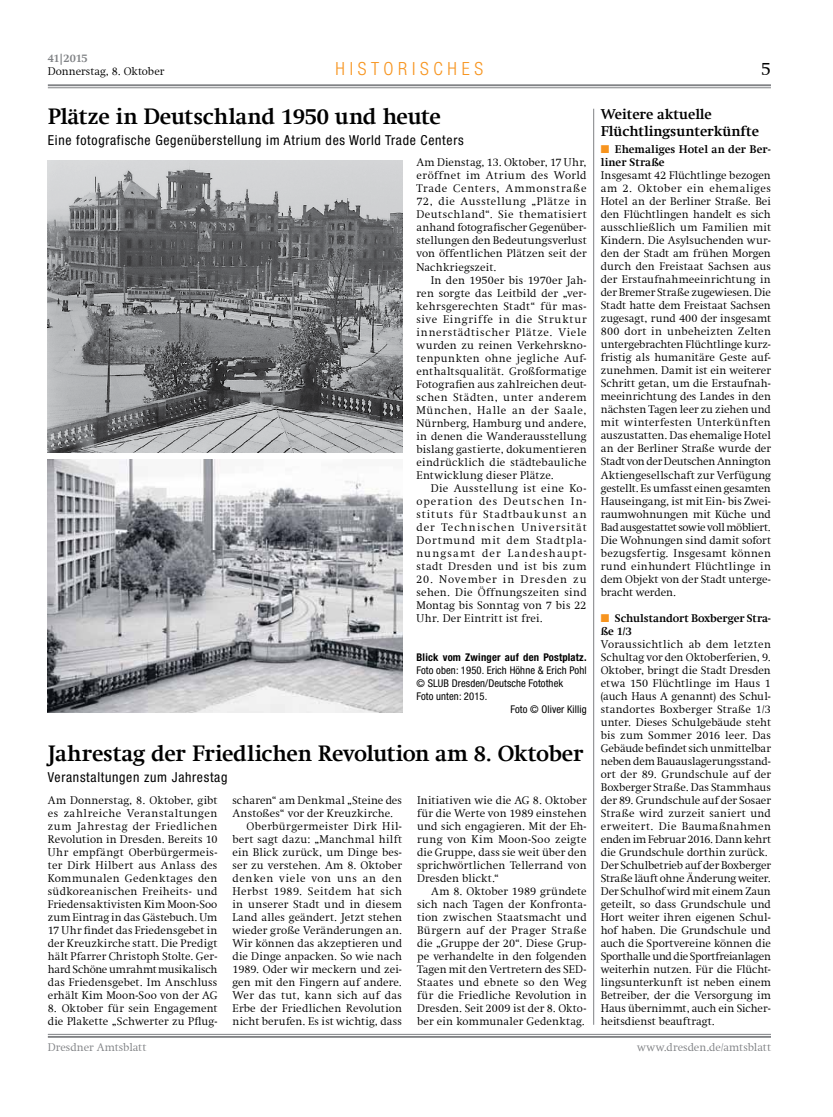
<style>
.page{position:relative;width:833px;height:1117px;background:#fff}
.page>*{position:absolute;margin:0;border:0;box-sizing:border-box;transform-origin:0 0}
.t1{font:700 22.5px "Swift Com";letter-spacing:-.01em;color:#000}
.t2{font:300 18.75px "Swift Com";color:#000}
.t3{font:300 condensed 18.12px "Helvetica Neue";letter-spacing:.26em;color:#f7941e}
.t4{font:700 14.38px/16.9px "Swift Com";letter-spacing:-.005em;color:#000}
.t5{font:condensed 13.75px "Helvetica Neue";letter-spacing:.05em;color:#000}
.t6{font:300 11.25px/13px "Swift Com";letter-spacing:.015em;color:#000;text-align:justify}
.t7{font:700 11.25px/13px "Swift Com";color:#000}
.t8{font:300 11.25px "Swift Com";letter-spacing:.005em;color:#808285}
.t9{font:300 11.25px "Swift Com";letter-spacing:.04em;color:#000}
.t10{font:300 11.25px "Swift Com";letter-spacing:.05em;color:#000}
.t11{font:300 11.25px "Swift Com";letter-spacing:.035em;color:#000}
.t12{font:300 11.25px "Swift Com";letter-spacing:.065em;color:#000}
.t13{font:700 11.25px "Swift Com";letter-spacing:-.015em;color:#808285}
.t14{font:condensed 10.62px "Helvetica Neue";letter-spacing:.01em;color:#000}
.t15{font:700 condensed 10.62px "Helvetica Neue";letter-spacing:.02em;color:#000}
.s1{color:#f7941e}
</style>
<div class="page">
<hr style="left:48px;top:87px;width:723px;height:1px;background:#808285">
<hr style="left:48px;top:84px;width:723px;height:2px;background:#808285">
<hr style="left:48px;top:1033px;width:723px;height:1px;background:#808285">
<hr style="left:48px;top:1035px;width:723px;height:2px;background:#808285">
<img style="left:48px;top:161px;width:354px;height:291px">
<img style="left:48px;top:459px;width:354px;height:253px">
<hr style="left:593px;top:109px;width:1px;height:915px;background:#808285">
<p class="t13" style="left:48px;top:52px;width:41px">41|2015</p>
<p class="t6" style="left:48px;top:65px;width:118px">Donnerstag, 8. Oktober</p>
<h3 class="t3" style="left:335px;top:58px;width:147px">HIS TORIS CH ES</h3>
<h1 class="t1" style="left:48px;top:103px;width:395px">Plätze in Deutschland 1950 und heute</h1>
<p class="t5" style="left:48px;top:132px;width:417px">Eine fotografische Gegenüberstellung im Atrium des World Trade Centers</p>
<p class="t6" style="left:416px;top:156px;width:172px">Am Dienstag, 13. Oktober, 17 Uhr, eröffnet im Atrium des World Trade Centers, Ammonstraße 72, die Ausstellung „Plätze in Deutschland“. Sie thematisiert anhand fotografischer Gegenüber&shy;stellungen den Bedeutungsverlust von öffentlichen Plätzen seit der Nachkriegszeit.</p>
<p class="t6" style="left:416px;top:273px;width:172px;text-indent:14px">In den 1950er bis 1970er Jah&shy;ren sorgte das Leitbild der „ver&shy;kehrsgerechten Stadt“ für mas&shy;sive Eingriffe in die Struktur innerstädtischer Plätze. Viele wurden zu reinen Verkehrskno&shy;tenpunkten ohne jegliche Auf&shy;enthaltsqualität. Großformatige Fotografien aus zahlreichen deut&shy;schen Städten, unter anderem München, Halle an der Saale, Nürnberg, Hamburg und andere, in denen die Wanderausstellung bislang gastierte, dokumentieren eindrücklich die städtebauliche Entwicklung dieser Plätze.</p>
<p class="t6" style="left:416px;top:481px;width:172px;text-indent:14px">Die Ausstellung ist eine Ko&shy;operation des Deutschen In&shy;stituts für Stadtbaukunst an der Technischen Universität Dortmund mit dem Stadtpla&shy;nungsamt der Landeshaupt&shy;stadt Dresden und ist bis zum</p>
<p class="t6" style="left:416px;top:572px;width:172px">20. November in Dresden zu sehen. Die Öffnungszeiten sind Montag bis Sonntag von 7 bis 22<br>Uhr. Der Eintritt ist frei.</p>
<p class="t15" style="left:416px;top:650px;width:172px">Blick vom Zwinger auf den Postplatz.</p>
<p class="t14" style="left:416px;top:663px;width:172px">Foto oben: 1950. Erich Höhne &amp; Erich Pohl</p>
<p class="t14" style="left:416px;top:676px;width:148px">© SLUB Dresden/Deutsche Fotothek</p>
<p class="t14" style="left:416px;top:689px;width:72px">Foto unten: 2015.</p>
<p class="t14" style="left:510px;top:702px;width:78px">Foto © Oliver Killig</p>
<h1 class="t1" style="left:48px;top:740px;width:537px">Jahrestag der Friedlichen Revolution am 8. Oktober</h1>
<p class="t5" style="left:48px;top:769px;width:181px">Veranstaltungen zum Jahrestag</p>
<p class="t6" style="left:48px;top:793px;width:171px">Am Donnerstag, 8. Oktober, gibt es zahlreiche Veranstaltungen zum Jahrestag der Friedlichen Revolution in Dresden. Bereits 10<br>Uhr empfängt Oberbürgermeis&shy;ter Dirk Hilbert aus Anlass des Kommunalen Gedenktages den südkoreanischen Freiheits- und Friedensaktivisten Kim Moon-Soo zum Eintrag in das Gästebuch. Um 17 Uhr findet das Friedensgebet in der Kreuzkirche statt. Die Predigt hält Pfarrer Christoph Stolte. Ger&shy;hard Schöne umrahmt musikalisch das Friedensgebet. Im Anschluss erhält Kim Moon-Soo von der AG</p>
<p class="t6" style="left:48px;top:1001px;width:171px">8. Oktober für sein Engagement die Plakette „Schwerter zu Pflug-</p>
<p class="t6" style="left:232px;top:793px;width:171px">scharen“ am Denkmal „Steine des</p>
<p class="t6" style="left:232px;top:806px;width:162px">Anstoßes“ vor der Kreuzkirche.</p>
<p class="t9" style="left:247px;top:819px;width:157px">Oberbürgermeister Dirk Hil-</p>
<p class="t6" style="left:232px;top:832px;width:171px">bert sagt dazu: „Manchmal hilft</p>
<p class="t6" style="left:232px;top:845px;width:171px">ein Blick zurück, um Dinge bes-</p>
<p class="t6" style="left:232px;top:858px;width:171px">ser zu verstehen. Am 8. Oktober</p>
<p class="t12" style="left:232px;top:871px;width:171px">denken viele von uns an den</p>
<p class="t10" style="left:232px;top:884px;width:171px">Herbst 1989. Seitdem hat sich</p>
<p class="t6" style="left:232px;top:897px;width:171px">in unserer Stadt und in diesem</p>
<p class="t6" style="left:232px;top:910px;width:171px">Land alles geändert. Jetzt stehen</p>
<p class="t6" style="left:232px;top:923px;width:171px">wieder große Veränderungen an.</p>
<p class="t6" style="left:232px;top:936px;width:171px">Wir können das akzeptieren und</p>
<p class="t6" style="left:232px;top:949px;width:171px">die Dinge anpacken. So wie nach</p>
<p class="t6" style="left:232px;top:962px;width:171px">1989. Oder wir meckern und zei-</p>
<p class="t6" style="left:232px;top:975px;width:171px">gen mit den Fingern auf andere.</p>
<p class="t11" style="left:232px;top:988px;width:171px">Wer das tut, kann sich auf das</p>
<p class="t6" style="left:232px;top:1001px;width:171px">Erbe der Friedlichen Revolution</p>
<p class="t6" style="left:232px;top:1014px;width:171px">nicht berufen. Es ist wichtig, dass</p>
<p class="t6" style="left:417px;top:793px;width:171px">Initiativen wie die AG 8. Oktober für die Werte von 1989 einstehen und sich engagieren. Mit der Eh&shy;rung von Kim Moon-Soo zeigte die Gruppe, dass sie weit über den sprichwörtlichen Tellerrand von Dresden blickt.“</p>
<p class="t6" style="left:417px;top:884px;width:171px;text-indent:14px">Am 8. Oktober 1989 gründete sich nach Tagen der Konfronta&shy;tion zwischen Staatsmacht und Bürgern auf der Prager Straße die „Gruppe der 20“. Diese Grup&shy;pe verhandelte in den folgenden Tagen mit den Vertretern des SED-Staates und ebnete so den Weg für die Friedliche Revolution in Dresden. Seit 2009 ist der 8. Okto&shy;ber ein kommunaler Gedenktag.</p>
<h2 class="t2" style="left:761px;top:58px;width:12px">5</h2>
<p class="t4" style="left:601px;top:106px;width:160px">Weitere aktuelle<br>Flüchtlingsunterkünfte</p>
<p class="t7" style="left:601px;top:143px;width:172px"><span class="s1">■</span> Ehemaliges Hotel an der Ber&shy;liner Straße</p>
<p class="t6" style="left:601px;top:169px;width:172px">Insgesamt 42 Flüchtlinge bezogen am 2. Oktober ein ehemaliges Hotel an der Berliner Straße. Bei den Flüchtlingen handelt es sich ausschließlich um Familien mit Kindern. Die Asylsuchenden wur&shy;den der Stadt am frühen Morgen durch den Freistaat Sachsen aus der Erstaufnahmeeinrichtung in der Bremer Straße zugewiesen. Die Stadt hatte dem Freistaat Sachsen zugesagt, rund 400 der insgesamt 800 dort in unbeheizten Zelten untergebrachten Flüchtlinge kurz&shy;fristig als humanitäre Geste auf&shy;zunehmen. Damit ist ein weiterer Schritt getan, um die Erstaufnah&shy;meeinrichtung des Landes in den nächsten Tagen leer zu ziehen und mit winterfesten Unterkünften auszustatten. Das ehemalige Hotel an der Berliner Straße wurde der Stadt von der Deutschen Annington Aktiengesellschaft zur Verfügung gestellt. Es umfasst einen gesamten Hauseingang, ist mit Ein- bis Zwei&shy;raumwohnungen mit Küche und Bad ausgestattet sowie voll möbliert.<br>Die Wohnungen sind damit sofort bezugsfertig. Insgesamt können rund einhundert Flüchtlinge in dem Objekt von der Stadt unterge&shy;bracht werden.</p>
<p class="t7" style="left:601px;top:611px;width:172px"><span class="s1">■</span> Schulstandort Boxberger Stra&shy;ße 1/3</p>
<p class="t6" style="left:601px;top:637px;width:172px;text-align:left">Voraussichtlich ab dem letzten<br>Schultag vor den Oktoberferien, 9.<br>Oktober, bringt die Stadt Dresden etwa 150 Flüchtlinge im Haus 1 (auch Haus A genannt) des Schul&shy;standortes Boxberger Straße 1/3 unter. Dieses Schulgebäude steht bis zum Sommer 2016 leer. Das<br>Gebäude befindet sich unmittelbar neben dem Bauauslagerungsstand&shy;ort der 89. Grundschule auf der<br>Boxberger Straße. Das Stammhaus der 89. Grundschule auf der Sosaer<br>Straße wird zurzeit saniert und erweitert. Die Baumaßnahmen enden im Februar 2016. Dann kehrt die Grundschule dorthin zurück.<br>Der Schulbetrieb auf der Boxberger<br>Straße läuft ohne Änderung weiter.<br>Der Schulhof wird mit einem Zaun geteilt, so dass Grundschule und<br>Hort weiter ihren eigenen Schul&shy;hof haben. Die Grundschule und auch die Sportvereine können die<br>Sporthalle und die Sportfreianlagen weiterhin nutzen. Für die Flücht&shy;lingsunterkunft ist neben einem<br>Betreiber, der die Versorgung im<br>Haus übernimmt, auch ein Sicher&shy;heitsdienst beauftragt.</p>
<p class="t8" style="left:48px;top:1040px;width:100px">Dresdner Amtsblatt</p>
<p class="t8" style="left:637px;top:1040px;width:135px">www.dresden.de/amtsblatt</p>
</div>
